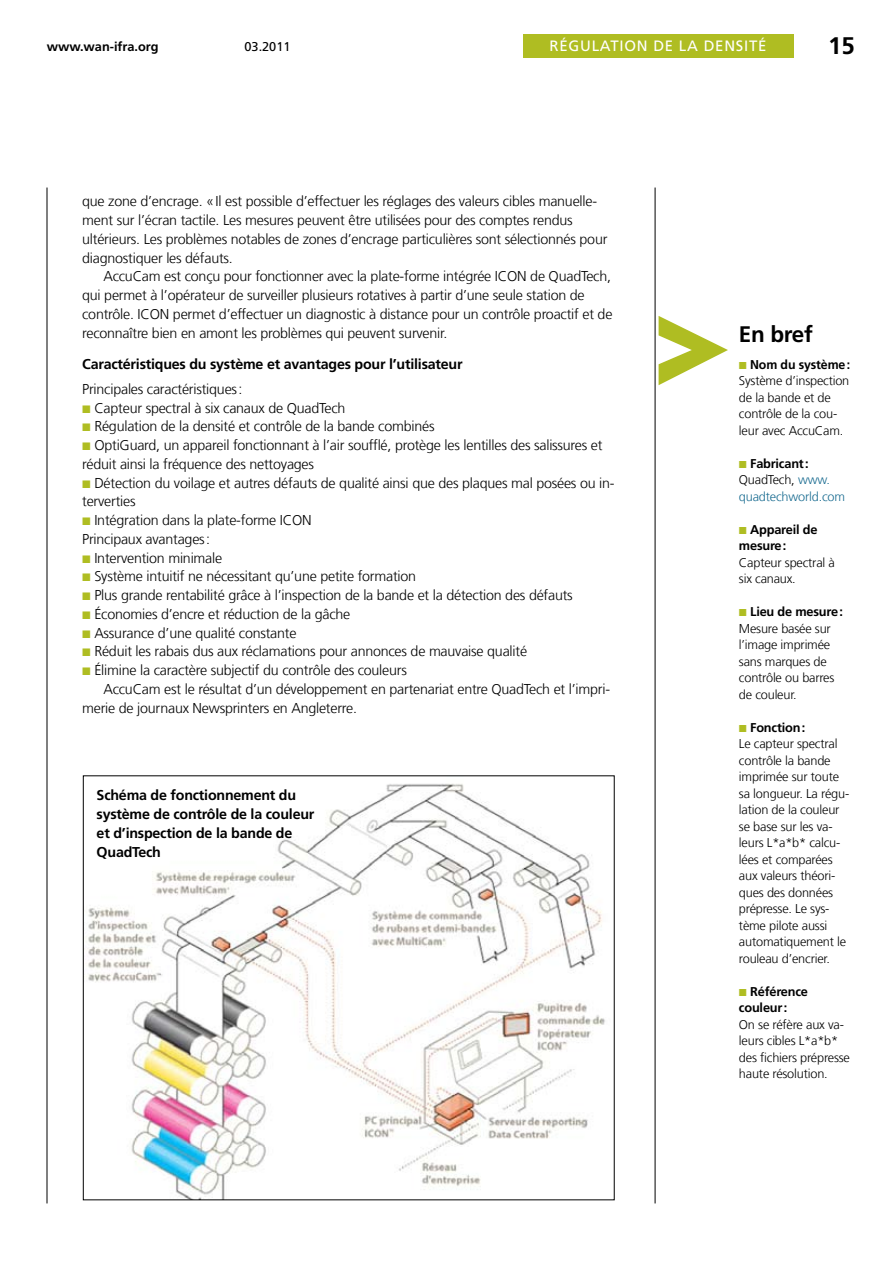
<style>
.page{position:relative;width:893px;height:1263px;background:#fff}
.page>*{position:absolute;margin:0;border:0;box-sizing:border-box;transform-origin:0 0}
.t1{font:700 24px "Frutiger LT Com";color:#000}
.t2{font:700 22.5px "Frutiger LT Com";letter-spacing:-.015em;color:#000}
.t3{font:15px "Frutiger LT Com";letter-spacing:.05em;color:#fff}
.t4{font:300 14.25px/18.8px "Frutiger LT Com";letter-spacing:-.015em;color:#000}
.t5{font:700 14.25px/18.8px "Frutiger LT Com";letter-spacing:-.015em;color:#000}
.t6{font:300 12.75px/16.5px "Frutiger LT Com";letter-spacing:-.015em;color:#000}
.t7{font:700 12.75px/16.5px "Frutiger LT Com";letter-spacing:-.015em;color:#000}
.t8{font:300 12.75px/16.5px "Frutiger LT Com";letter-spacing:-.015em;color:#186b90}
.t9{font:12.75px "Frutiger LT Com";color:#000}
.s1{font-weight:700;color:#000}
.s2{color:#000}
</style>
<div class="page">
<div style="left:523px;top:34px;width:270px;height:23px;background:#afbd22"></div>
<img style="left:87px;top:783px;width:518px;height:415px">
<hr style="left:655px;top:188px;width:1px;height:1015px;background:#000">
<svg style="left:659px;top:316px;width:69px;height:69px"></svg>
<hr style="left:47px;top:188px;width:1px;height:1015px;background:#000">
<p class="t7" style="left:47px;top:38px;width:113px">www.wan-ifra.org</p>
<p class="t9" style="left:244px;top:39px;width:48px">03.2011</p>
<p class="t3" style="left:549px;top:37px;width:219px">RÉGULATION DE LA DENSITÉ</p>
<h1 class="t1" style="left:828px;top:32px;width:28px">15</h1>
<p class="t4" style="left:82px;top:192px;width:527px">que zone d’encrage. «Il est possible d’effectuer les réglages des valeurs cibles manuelle&shy;ment sur l’écran tactile. Les mesures peuvent être utilisées pour des comptes rendus ultérieurs. Les problèmes notables de zones d’encrage particulières sont sélectionnés pour diagnostiquer les défauts.</p>
<p class="t4" style="left:82px;top:267px;width:532px;text-indent:21px">AccuCam est conçu pour fonctionner avec la plate-forme intégrée ICON de QuadTech, qui permet à l’opérateur de surveiller plusieurs rotatives à partir d’une seule station de contrôle. ICON permet d’effectuer un diagnostic à distance pour un contrôle proactif et de reconnaître bien en amont les problèmes qui peuvent survenir.</p>
<p class="t5" style="left:82px;top:355px;width:382px">Caractéristiques du système et avantages pour l’utilisateur</p>
<p class="t4" style="left:82px;top:380px;width:162px">Principales caractéristiques:</p>
<p class="t4" style="left:94px;top:398px;width:253px">Capteur spectral à six canaux de QuadTech</p>
<p class="t4" style="left:94px;top:417px;width:342px">Régulation de la densité et contrôle de la bande combinés</p>
<p class="t4" style="left:94px;top:436px;width:510px">OptiGuard, un appareil fonctionnant à l’air soufflé, protège les lentilles des salissures et</p>
<p class="t4" style="left:82px;top:455px;width:233px">réduit ainsi la fréquence des nettoyages</p>
<p class="t4" style="left:94px;top:473px;width:522px">Détection du voilage et autres défauts de qualité ainsi que des plaques mal posées ou in-</p>
<p class="t4" style="left:82px;top:492px;width:55px">terverties</p>
<p class="t4" style="left:94px;top:511px;width:219px">Intégration dans la plate-forme ICON</p>
<p class="t4" style="left:82px;top:530px;width:129px">Principaux avantages:</p>
<p class="t4" style="left:94px;top:548px;width:129px">Intervention minimale</p>
<p class="t4" style="left:94px;top:567px;width:323px">Système intuitif ne nécessitant qu’une petite formation</p>
<p class="t4" style="left:94px;top:586px;width:480px">Plus grande rentabilité grâce à l’inspection de la bande et la détection des défauts</p>
<p class="t4" style="left:94px;top:605px;width:257px">Économies d’encre et réduction de la gâche</p>
<p class="t4" style="left:94px;top:623px;width:204px">Assurance d’une qualité constante</p>
<p class="t4" style="left:94px;top:642px;width:434px">Réduit les rabais dus aux réclamations pour annonces de mauvaise qualité</p>
<p class="t4" style="left:94px;top:661px;width:314px">Élimine la caractère subjectif du contrôle des couleurs</p>
<p class="t4" style="left:103px;top:680px;width:508px">AccuCam est le résultat d’un développement en partenariat entre QuadTech et l’impri-</p>
<p class="t4" style="left:82px;top:698px;width:276px">merie de journaux Newsprinters en Angleterre.</p>
<p class="t5" style="left:97px;top:786px;width:219px">Schéma de fonctionnement du système de contrôle de la couleur et d’inspection de la bande de<br>QuadTech</p>
<h2 class="t2" style="left:739px;top:321px;width:75px">En bref</h2>
<p class="t7" style="left:750px;top:356px;width:102px">Nom du système:</p>
<p class="t6" style="left:739px;top:373px;width:112px">Système d’inspection de la bande et de contrôle de la cou&shy;leur avec AccuCam.</p>
<p class="t8" style="left:739px;top:455px;width:108px;text-indent:11px"><span class="s1">Fabricant:<br></span><span class="s2">QuadTech,</span> www. quadtechworld.com</p>
<p class="t7" style="left:739px;top:521px;width:80px;text-indent:11px">Appareil de mesure:</p>
<p class="t6" style="left:739px;top:554px;width:97px">Capteur spectral à six canaux.</p>
<p class="t7" style="left:750px;top:604px;width:94px">Lieu de mesure:</p>
<p class="t6" style="left:739px;top:620px;width:97px">Mesure basée sur l’image imprimée sans marques de contrôle ou barres de couleur.</p>
<p class="t7" style="left:750px;top:719px;width:57px">Fonction:</p>
<p class="t6" style="left:739px;top:736px;width:112px">Le capteur spectral contrôle la bande imprimée sur toute sa longueur. La régu&shy;lation de la couleur se base sur les va&shy;leurs L*a*b* calcu&shy;lées et comparées aux valeurs théori&shy;ques des données prépresse. Le sys&shy;tème pilote aussi automatiquement le rouleau d’encrier.</p>
<p class="t7" style="left:739px;top:983px;width:70px;text-indent:11px">Référence couleur:</p>
<p class="t6" style="left:739px;top:1016px;width:112px">On se réfère aux va&shy;leurs cibles L*a*b* des fichiers prépresse haute résolution.</p>
</div>
